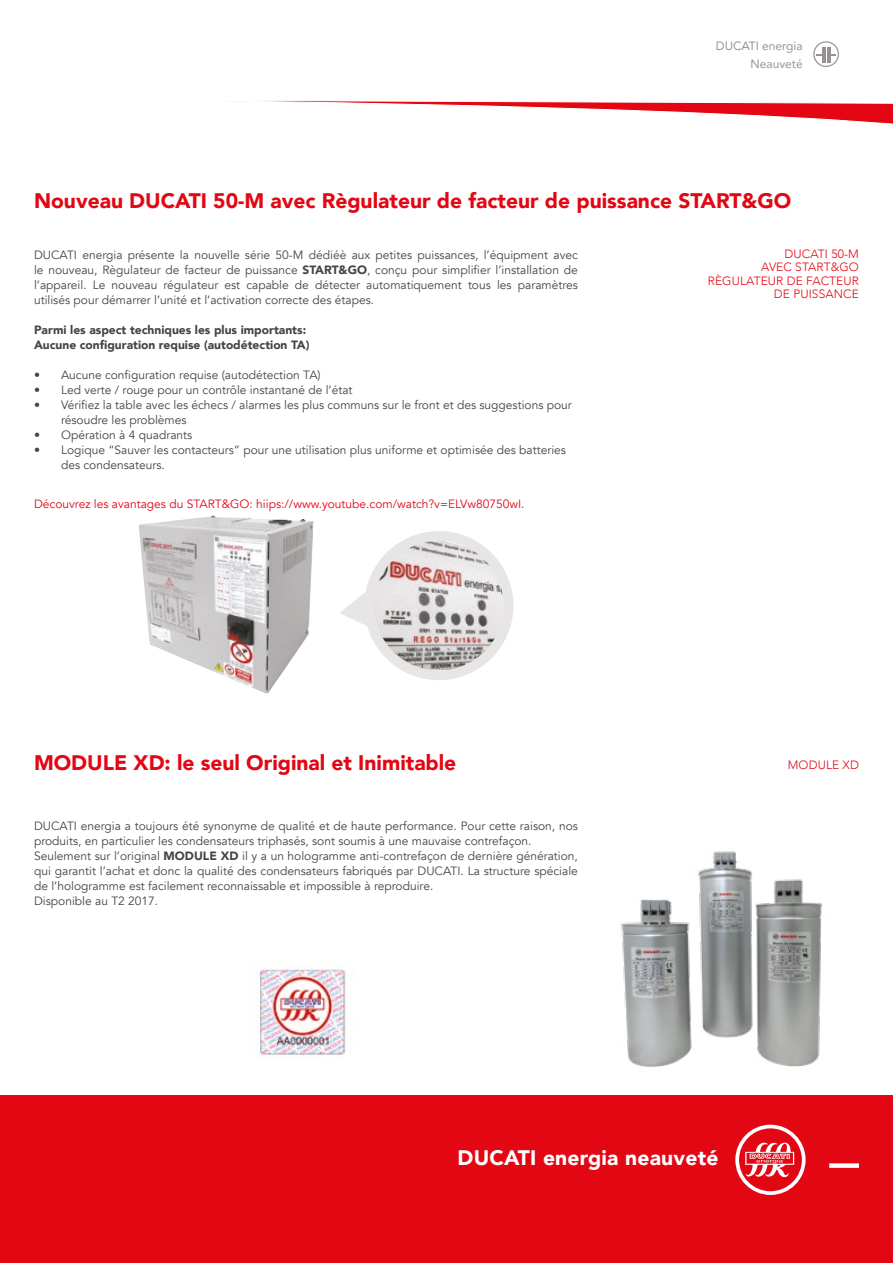
<style>
.page{position:relative;width:893px;height:1263px;background:#fff}
.page>*{position:absolute;margin:0;border:0;box-sizing:border-box;transform-origin:0 0}
.t1{font:900 21px "Avenir";color:#e30613}
.t2{font:900 21px "Avenir";letter-spacing:.01em;color:#fff}
.t3{font:12px/15px "Avenir";color:#454444}
.t4{font:900 12px/15px "Avenir";color:#454444}
.t5{font:12px "Avenir";color:#e30613}
.t6{font:300 12px/13.5px "Avenir";letter-spacing:.01em;color:#e30613;text-align:right}
.t7{font:12px/18px "Avenir";color:#969292;text-align:right}
.s1{font-weight:900}
</style>
<div class="page">
<svg style="left:813px;top:41px;width:26px;height:26px"></svg>
<hr style="left:822px;top:47px;width:3px;height:15px;background:#969292">
<svg style="left:229px;top:100px;width:664px;height:24px"></svg>
<div style="left:0;top:1095px;width:893px;height:168px;background:#e30613"></div>
<svg style="left:735px;top:1125px;width:71px;height:70px"></svg>
<div style="left:829px;top:1163px;width:30px;height:5px;background:#fff"></div>
<img style="left:620px;top:851px;width:202px;height:216px">
<img style="left:138px;top:515px;width:176px;height:179px">
<img style="left:375px;top:538px;width:133px;height:132px">
<div style="left:364px;top:531px;width:149px;height:149px;border:10px solid #e8e5e5;border-radius:50%"></div>
<svg style="left:340px;top:589px;width:33px;height:40px"></svg>
<img style="left:256px;top:968px;width:90px;height:87px">
<p class="t7" style="left:716px;top:37px;width:88px">DUCATI energia<br>Neauveté</p>
<h1 class="t1" style="left:34px;top:183px;width:759px">Nouveau DUCATI 50-M avec Règulateur de facteur de puissance START&amp;GO</h1>
<p class="t3" style="left:34px;top:248px;width:545px;text-align:justify">DUCATI energia présente la nouvelle série 50-M dédiéè aux petites puissances, l’équipment avec le nouveau, Règulateur de facteur de puissance <span class="s1">START&amp;GO</span>, conçu pour simplifier l’installation de l’appareil. Le nouveau régulateur est capable de détecter automatiquement tous les paramètres utilisés pour démarrer l’unité et l’activation correcte des étapes.</p>
<p class="t4" style="left:34px;top:322px;width:277px">Parmi les aspect techniques les plus importants:<br>Aucune configuration requise (autodétection TA)</p>
<p class="t3" style="left:34px;top:368px;width:288px">• Aucune configuration requise (autodétection TA)</p>
<p class="t3" style="left:34px;top:383px;width:320px">• Led verte / rouge pour un contrôle instantané de l’état</p>
<p class="t3" style="left:61px;top:398px;width:512px;text-indent:-27px">• Vérifiez la table avec les échecs / alarmes les plus communs sur le front et des suggestions pour résoudre les problèmes</p>
<p class="t3" style="left:34px;top:428px;width:160px">• Opération à 4 quadrants</p>
<p class="t3" style="left:61px;top:443px;width:507px;text-indent:-27px">• Logique “Sauver les contacteurs” pour une utilisation plus uniforme et optimisée des batteries des condensateurs.</p>
<p class="t5" style="left:34px;top:497px;width:492px">Découvrez les avantages du START&amp;GO: hiips://www.youtube.com/watch?v=ELVw80750wI.</p>
<p class="t6" style="left:708px;top:247px;width:153px">DUCATI 50-M<br>AVEC START&amp;GO<br>RÈGULATEUR DE FACTEUR<br>DE PUISSANCE</p>
<h1 class="t1" style="left:34px;top:744px;width:424px">MODULE XD: le seul Original et Inimitable</h1>
<p class="t3" style="left:34px;top:818px;width:545px">DUCATI energia a toujours été synonyme de qualité et de haute performance. Pour cette raison, nos produits, en particulier les condensateurs triphasés, sont soumis à une mauvaise contrefaçon.<br>Seulement sur l’original <span class="s1">MODULE XD</span> il y a un hologramme anti-contrefaçon de dernière génération, qui garantit l’achat et donc la qualité des condensateurs fabriqués par DUCATI. La structure spéciale de l’hologramme est facilement reconnaissable et impossible à reproduire.<br>Disponible au T2 2017.</p>
<p class="t6" style="left:788px;top:758px;width:73px">MODULE XD</p>
<h1 class="t2" style="left:458px;top:1139px;width:262px">DUCATI energia neauveté</h1>
</div>
